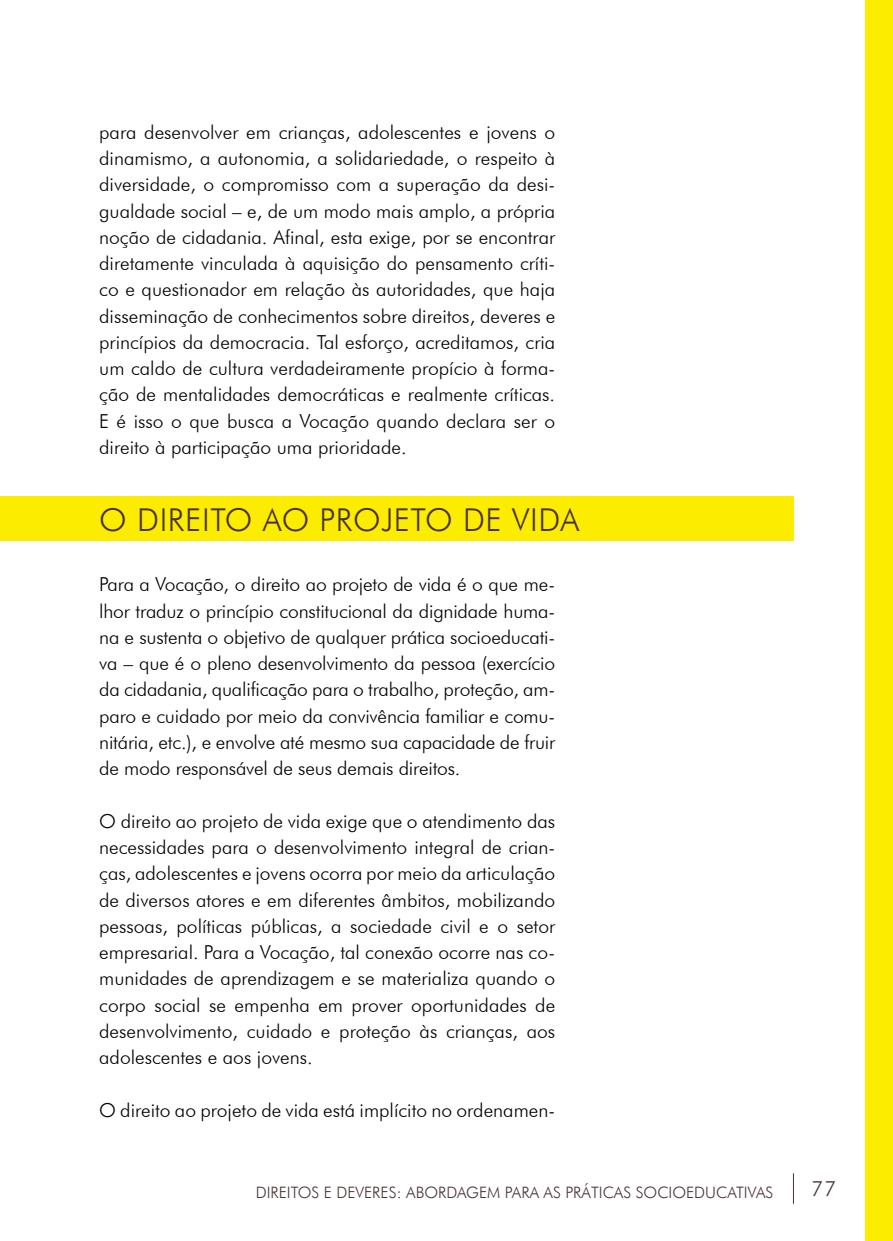
<style>
.page{position:relative;width:893px;height:1241px;background:#fff}
.page>*{position:absolute;margin:0;border:0;box-sizing:border-box;transform-origin:0 0}
.t1{font:300 31.5px "Futura BT";letter-spacing:.02em;color:#493235}
.t2{font:300 21px "Futura BT";color:#493235}
.t3{font:300 19.25px/26.2px "Futura BT";color:#000;text-align:justify}
.t4{font:300 15.75px "Futura BT";color:#493235}
</style>
<div class="page">
<div style="left:865px;top:0;width:28px;height:1240px;background:#fced00"></div>
<hr style="left:793px;top:1173px;width:1px;height:30px;background:#493235">
<div style="left:0;top:496px;width:794px;height:45px;background:#fced00"></div>
<p class="t3" style="left:99px;top:119px;width:458px">para desenvolver em crianças, adolescentes e jovens o dinamismo, a autonomia, a solidariedade, o respeito à diversidade, o compromisso com a superação da desi&shy;gualdade social – e, de um modo mais amplo, a própria noção de cidadania. Afinal, esta exige, por se encontrar diretamente vinculada à aquisição do pensamento críti&shy;co e questionador em relação às autoridades, que haja disseminação de conhecimentos sobre direitos, deveres e princípios da democracia. Tal esforço, acreditamos, cria um caldo de cultura verdadeiramente propício à forma&shy;ção de mentalidades democráticas e realmente críticas.<br>E é isso o que busca a Vocação quando declara ser o direito à participação uma prioridade.</p>
<h1 class="t1" style="left:99px;top:500px;width:481px">O DIREITO AO PROJETO DE VIDA</h1>
<p class="t3" style="left:99px;top:571px;width:458px">Para a Vocação, o direito ao projeto de vida é o que me&shy;lhor traduz o princípio constitucional da dignidade huma&shy;na e sustenta o objetivo de qualquer prática socioeducati&shy;va – que é o pleno desenvolvimento da pessoa (exercício da cidadania, qualificação para o trabalho, proteção, am&shy;paro e cuidado por meio da convivência familiar e comu&shy;nitária, etc.), e envolve até mesmo sua capacidade de fruir de modo responsável de seus demais direitos.</p>
<p class="t3" style="left:99px;top:807px;width:458px">O direito ao projeto de vida exige que o atendimento das necessidades para o desenvolvimento integral de crian&shy;ças, adolescentes e jovens ocorra por meio da articulação de diversos atores e em diferentes âmbitos, mobilizando pessoas, políticas públicas, a sociedade civil e o setor empresarial. Para a Vocação, tal conexão ocorre nas co&shy;munidades de aprendizagem e se materializa quando o corpo social se empenha em prover oportunidades de desenvolvimento, cuidado e proteção às crianças, aos adolescentes e aos jovens.</p>
<p class="t3" style="left:99px;top:1096px;width:457px">O direito ao projeto de vida está implícito no ordenamen-</p>
<p class="t4" style="left:256px;top:1182px;width:519px">DIREITOS E DEVERES: ABORDAGEM PARA AS PRÁTICAS SOCIOEDUCATIVAS</p>
<p class="t2" style="left:811px;top:1175px;width:27px">77</p>
</div>
